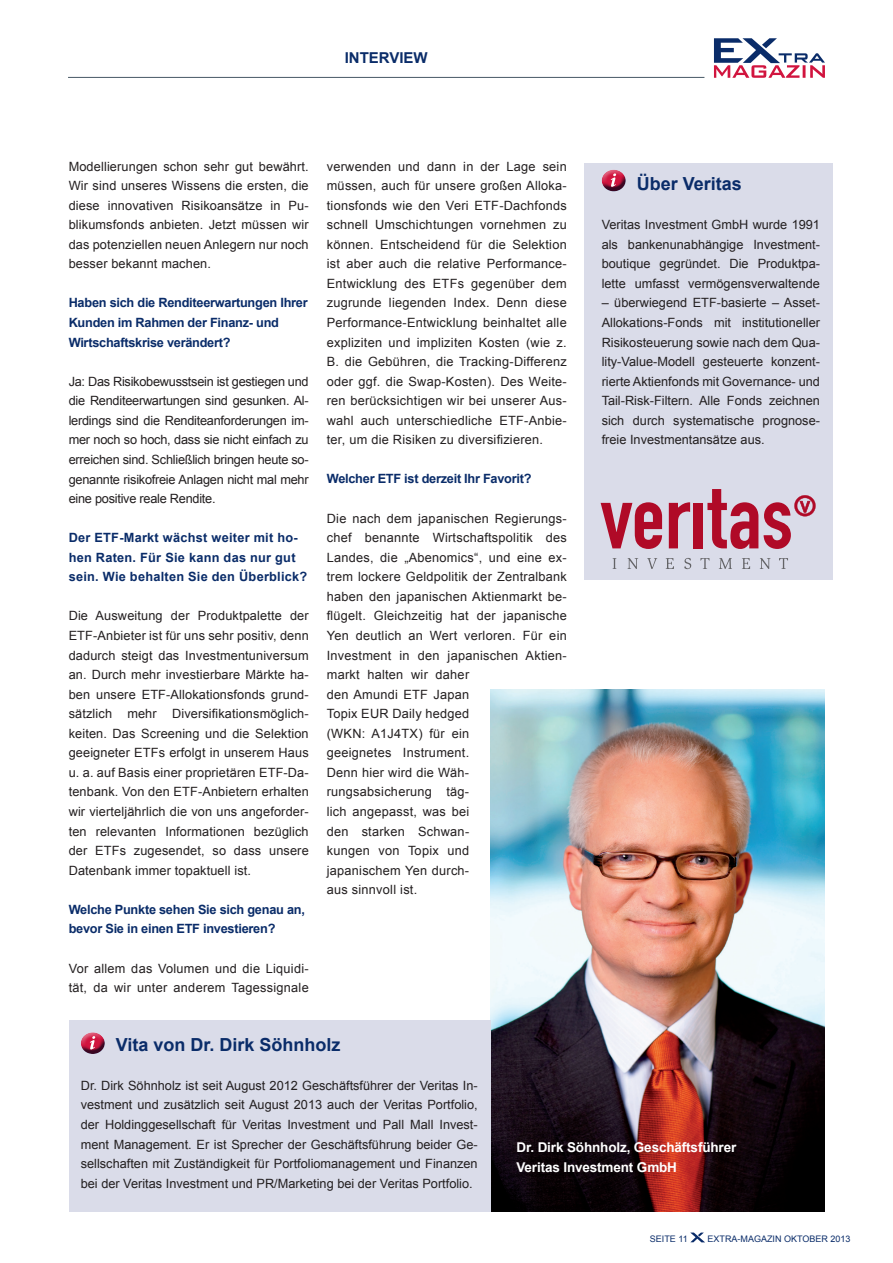
<style>
.page{position:relative;width:893px;height:1263px;background:#fff}
.page>*{position:absolute;margin:0;border:0;box-sizing:border-box;transform-origin:0 0}
.t1{font:700 18px "Arial";color:#0a2c69}
.t2{font:700 15px "Arial";color:#0a2c69}
.t3{font:700 13.5px/19.5px "Arial";letter-spacing:-.01em;color:#fff}
.t4{font:12.75px/19.5px "Arial";letter-spacing:.02em;color:#231f20;text-align:justify}
.t5{font:700 12.75px/19.5px "Arial";letter-spacing:-.02em;color:#0a2c69}
.t6{font:700 12.75px/19.5px "Arial";letter-spacing:.02em;color:#0a2c69}
.t7{font:9px "Arial";color:#0a2c69}
</style>
<div class="page">
<svg style="left:714px;top:38px;width:111px;height:40px"></svg>
<hr style="left:68px;top:77px;width:636px;height:1px;background:#475865">
<svg style="left:690px;top:1232px;width:15px;height:10px"></svg>
<img style="left:490px;top:689px;width:335px;height:523px">
<div style="left:69px;top:1020px;width:421px;height:192px;background:#dadce9"></div>
<div style="left:80px;top:1032px;width:27px;height:15px;background:#fff;opacity:.46"></div>
<div style="left:80px;top:1037px;width:27px;height:19px;background:#0a2c69;opacity:.75"></div>
<svg style="left:90px;top:1036px;width:5px;height:13px"></svg>
<div style="left:584px;top:163px;width:249px;height:417px;background:#dadce9"></div>
<svg style="left:601px;top:502px;width:61px;height:47px"></svg>
<svg style="left:669px;top:502px;width:21px;height:46px"></svg>
<div style="left:694px;top:503px;width:9px;height:45px;background:#b00a27"></div>
<svg style="left:707px;top:489px;width:51px;height:60px"></svg>
<svg style="left:764px;top:495px;width:52px;height:54px"></svg>
<svg style="left:612px;top:558px;width:4px;height:11px"></svg>
<svg style="left:627px;top:558px;width:11px;height:11px"></svg>
<svg style="left:647px;top:558px;width:10px;height:11px"></svg>
<svg style="left:666px;top:558px;width:8px;height:11px"></svg>
<svg style="left:684px;top:558px;width:7px;height:11px"></svg>
<svg style="left:700px;top:558px;width:9px;height:11px"></svg>
<svg style="left:719px;top:558px;width:13px;height:11px"></svg>
<svg style="left:742px;top:558px;width:8px;height:11px"></svg>
<svg style="left:760px;top:558px;width:10px;height:11px"></svg>
<svg style="left:779px;top:558px;width:9px;height:11px"></svg>
<div style="left:601px;top:169px;width:27px;height:16px;background:#fff;opacity:.46"></div>
<div style="left:601px;top:175px;width:27px;height:18px;background:#0a2c69;opacity:.75"></div>
<svg style="left:611px;top:173px;width:5px;height:14px"></svg>
<p class="t2" style="left:345px;top:48px;width:82px">Interview</p>
<p class="t4" style="left:69px;top:156px;width:242px">Modellierungen schon sehr gut bewährt.<br>Wir sind unseres Wissens die ersten, die diese innovativen Risikoansätze in Pu&shy;blikumsfonds anbieten. Jetzt müssen wir das potenziellen neuen Anlegern nur noch besser bekannt machen.</p>
<p class="t5" style="left:69px;top:294px;width:240px">Haben sich die Renditeerwartungen Ihrer<br>Kunden im Rahmen der Finanz- und<br>Wirtschaftskrise verändert?</p>
<p class="t4" style="left:69px;top:372px;width:242px">Ja: Das Risikobewusstsein ist gestiegen und die Renditeerwartungen sind gesunken. Al&shy;lerdings sind die Renditeanforderungen im&shy;mer noch so hoch, dass sie nicht einfach zu erreichen sind. Schließlich bringen heute so&shy;genannte risikofreie Anlagen nicht mal mehr eine positive reale Rendite.</p>
<p class="t6" style="left:69px;top:528px;width:240px">Der ETF-Markt wächst weiter mit ho&shy;hen Raten. Für Sie kann das nur gut sein. Wie behalten Sie den Überblick?</p>
<p class="t4" style="left:69px;top:606px;width:242px">Die Ausweitung der Produktpalette der ETF-Anbieter ist für uns sehr positiv, denn dadurch steigt das I nvestmentuniversum an. Durch mehr investierbare Märkte ha&shy;ben unsere ETF-Allokationsfonds grund&shy;sätzlich mehr Diversifikationsmöglich&shy;keiten. Das Screening und die Selektion geeigneter ETFs erfolgt in unserem Haus u. a. auf Basis einer proprietären ETF-Da&shy;tenbank. Von den ETF-Anbietern erhalten wir vierteljährlich die von uns angeforder&shy;ten relevanten I nformationen bezüglich der ETFs zugesendet, so dass unsere Datenbank immer topaktuell ist.</p>
<p class="t5" style="left:69px;top:900px;width:238px">Welche Punkte sehen Sie sich genau an, bevor Sie in einen ETF investieren?</p>
<p class="t4" style="left:69px;top:958px;width:242px">Vor allem das Volumen und die Liquidi&shy;tät, da wir unter anderem Tagessignale</p>
<p class="t4" style="left:327px;top:156px;width:242px">verwenden und dann in der Lage sein müssen, auch für unsere großen Alloka&shy;tionsfonds wie den Veri ETF-Dachfonds schnell Umschichtungen vornehmen zu können. Entscheidend für die Selektion ist aber auch die relative Performance-Entwicklung des ETFs gegenüber dem zugrunde liegenden Index. Denn diese Performance-Entwicklung beinhaltet alle expliziten und impliziten Kosten (wie z.<br>B. die Gebühren, die Tracking-Differenz oder ggf. die Swap-Kosten). Des Weite&shy;ren berücksichtigen wir bei unserer Aus&shy;wahl auch unterschiedliche ETF-Anbie&shy;ter, um die Risiken zu diversifizieren.</p>
<p class="t5" style="left:327px;top:470px;width:206px">Welcher ETF ist derzeit Ihr Favorit?</p>
<p class="t4" style="left:327px;top:508px;width:242px;text-align:left">Die nach dem japanischen Regierungs&shy;chef benannte Wirtschaftspolitik des<br>Landes, die „Abenomics“, und eine ex&shy;trem lockere Geldpolitik der Zentralbank haben den japanischen Aktienmarkt be&shy;flügelt. Gleichzeitig hat der japanische<br>Yen deutlich an Wert verloren. Für ein<br>I nvestment in den japanischen Aktien&shy;markt halten wir daher<br>den Amundi ETF Japan<br>Topix EUR Daily hedged<br>(WKN: A1J4TX) für ein<br>geeignetes I nstrument.<br>Denn hier wird die Wäh&shy;rungsabsicherung täg-<br>lich angepasst, was bei<br>den starken Schwan-<br>kungen von Topix und<br>japanischem Yen durch-<br>aus sinnvoll ist.</p>
<h1 class="t1" style="left:637px;top:172px;width:107px">Über Veritas</h1>
<p class="t4" style="left:602px;top:215px;width:220px">Veritas I nvestment GmbH wurde 1991 als bankenunabhängige I nvestment&shy;boutique gegründet. Die Produktpa&shy;lette umfasst vermögensverwaltende</p>
<p class="t4" style="left:602px;top:293px;width:220px">– überwiegend ETF-basierte – Asset-Allokations-Fonds mit institutioneller Risikosteuerung sowie nach dem Qua&shy;lity-Value-Modell gesteuerte konzent&shy;rierte Aktienfonds mit Governance- und Tail-Risk-Filtern. Alle Fonds zeichnen sich durch systematische prognose&shy;freie I nvestmentansätze aus.</p>
<h1 class="t1" style="left:116px;top:1032px;width:226px">Vita von Dr. Dirk Söhnholz</h1>
<p class="t4" style="left:81px;top:1076px;width:398px">Dr. Dirk Söhnholz ist seit August 2012 Geschäftsführer der Veritas In&shy;vestment und zusätzlich seit August 2013 auch der Veritas Portfolio, der Holdinggesellschaft für Veritas I nvestment und Pall Mall I nvest&shy;ment Management. Er ist Sprecher der Geschäftsführung beider Ge&shy;sellschaften mit Zuständigkeit für Portfoliomanagement und Finanzen bei der Veritas I nvestment und PR/Marketing bei der Veritas Portfolio.</p>
<p class="t3" style="left:516px;top:1138px;width:221px">Dr. Dirk Söhnholz, Geschäftsführer<br>Veritas Investment GmbH</p>
<p class="t7" style="left:650px;top:1232px;width:39px">Seite 11</p>
<p class="t7" style="left:708px;top:1232px;width:144px">EXTRA-Magazin Oktober 2013</p>
</div>
